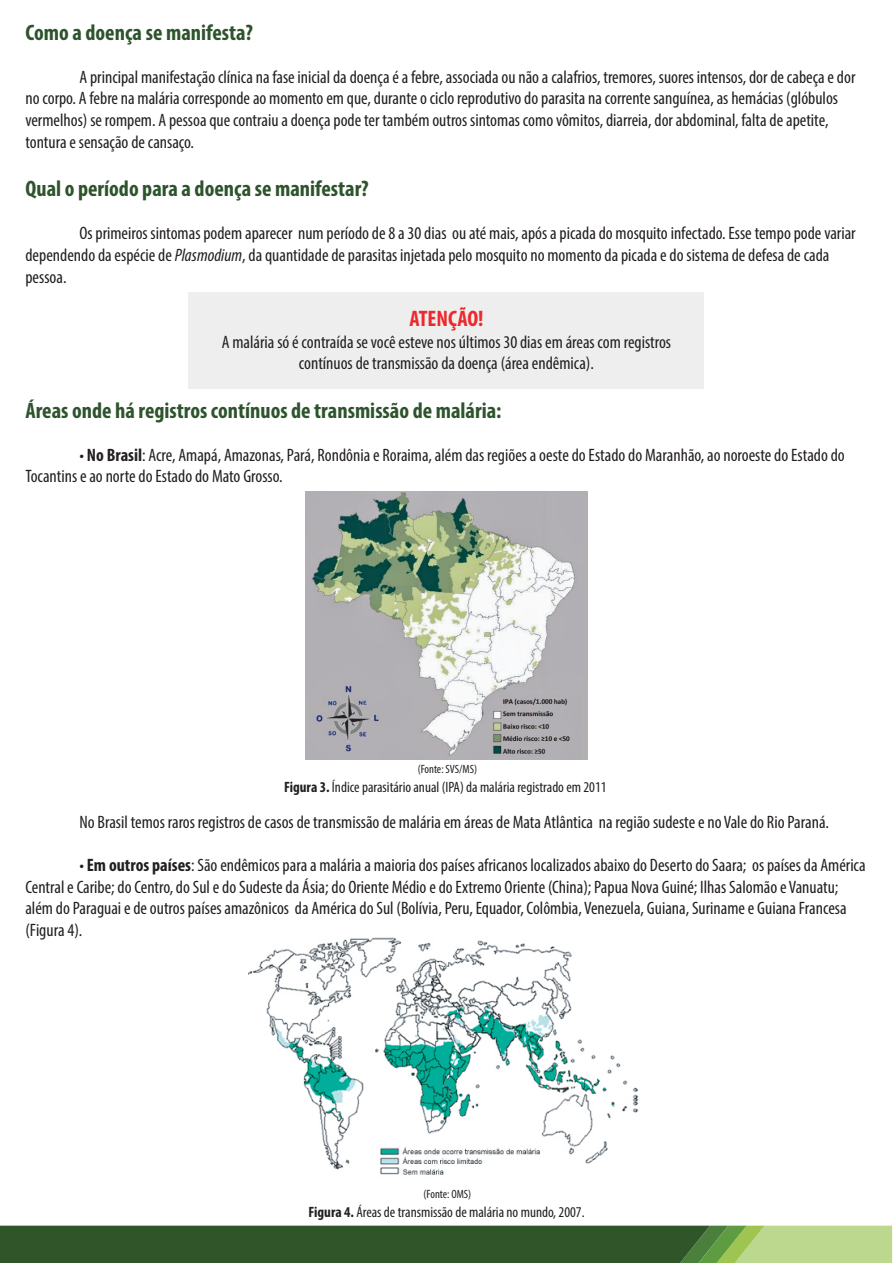
<style>
.page{position:relative;width:893px;height:1263px;background:#fff}
.page>*{position:absolute;margin:0;border:0;box-sizing:border-box;transform-origin:0 0}
.t1{font:700 condensed 22.5px "Myriad Pro";color:#2d542c}
.t2{font:700 condensed 22.5px "Myriad Pro";color:#ec2a2d}
.t3{font:condensed 18px/21.6px "Myriad Pro";color:#231f20}
.t4{font:condensed 15px "Myriad Pro";color:#231f20}
.t5{font:condensed 12px "Myriad Pro";color:#231f20}
.s1{font-style:italic}
.s2{font-weight:700}
</style>
<div class="page">
<img style="left:248px;top:937px;width:391px;height:238px">
<div style="left:189px;top:293px;width:515px;height:95px;background:#eeeeef"></div>
<svg style="left:0;top:1226px;width:892px;height:37px;background:#496e3a"></svg>
<img style="left:305px;top:491px;width:283px;height:268px">
<p class="t1" style="left:25px;top:18px;width:229px">Como a doença se manifesta?</p>
<p class="t3" style="left:25px;top:66px;width:831px;text-indent:54px">A principal manifestação clínica na fase inicial da doença é a febre, associada ou não a calafrios, tremores, suores intensos, dor de cabeça e dor no corpo. A febre na malária corresponde ao momento em que, durante o ciclo reprodutivo do parasita na corrente sanguínea, as hemácias (glóbulos vermelhos) se rompem. A pessoa que contraiu a doença pode ter também outros sintomas como vômitos, diarreia, dor abdominal, falta de apetite, tontura e sensação de cansaço.</p>
<p class="t1" style="left:25px;top:175px;width:345px">Qual o período para a doença se manifestar?</p>
<p class="t3" style="left:25px;top:222px;width:832px;text-indent:54px">Os primeiros sintomas podem aparecer num período de 8 a 30 dias ou até mais, após a picada do mosquito infectado. Esse tempo pode variar dependendo da espécie de <span class="s1">Plasmodium</span>, da quantidade de parasitas injetada pelo mosquito no momento da picada e do sistema de defesa de cada pessoa.</p>
<p class="t2" style="left:409px;top:305px;width:75px">ATENÇÃO!</p>
<p class="t3" style="left:222px;top:331px;width:451px;text-align:center">A malária só é contraída se você esteve nos últimos 30 dias em áreas com registros contínuos de transmissão da doença (área endêmica).</p>
<p class="t1" style="left:25px;top:396px;width:478px">Áreas onde há registros contínuos de transmissão de malária:</p>
<p class="t3" style="left:25px;top:444px;width:821px;text-indent:54px">• <span class="s2">No Brasil</span>: Acre, Amapá, Amazonas, Pará, Rondônia e Roraima, além das regiões a oeste do Estado do Maranhão, ao noroeste do Estado do<br>Tocantins e ao norte do Estado do Mato Grosso.</p>
<p class="t5" style="left:418px;top:761px;width:61px">(Fonte: SVS/MS)</p>
<p class="t4" style="left:284px;top:778px;width:324px"><span class="s2">Figura 3.</span> Índice parasitário anual (IPA) da malária registrado em 2011</p>
<p class="t3" style="left:79px;top:811px;width:751px">No Brasil temos raros registros de casos de transmissão de malária em áreas de Mata Atlântica na região sudeste e no Vale do Rio Paraná.</p>
<p class="t3" style="left:25px;top:854px;width:842px;text-indent:54px">• <span class="s2">Em outros países</span>: São endêmicos para a malária a maioria dos países africanos localizados abaixo do Deserto do Saara; os países da América Central e Caribe; do Centro, do Sul e do Sudeste da Ásia; do Oriente Médio e do Extremo Oriente (China); Papua Nova Guiné; Ilhas Salomão e Vanuatu; além do Paraguai e de outros países amazônicos da América do Sul (Bolívia, Peru, Equador, Colômbia, Venezuela, Guiana, Suriname e Guiana Francesa (Figura 4).</p>
<p class="t5" style="left:424px;top:1186px;width:49px">(Fonte: OMS)</p>
<p class="t4" style="left:308px;top:1203px;width:278px"><span class="s2">Figura 4.</span> Áreas de transmissão de malária no mundo, 2007.</p>
</div>
